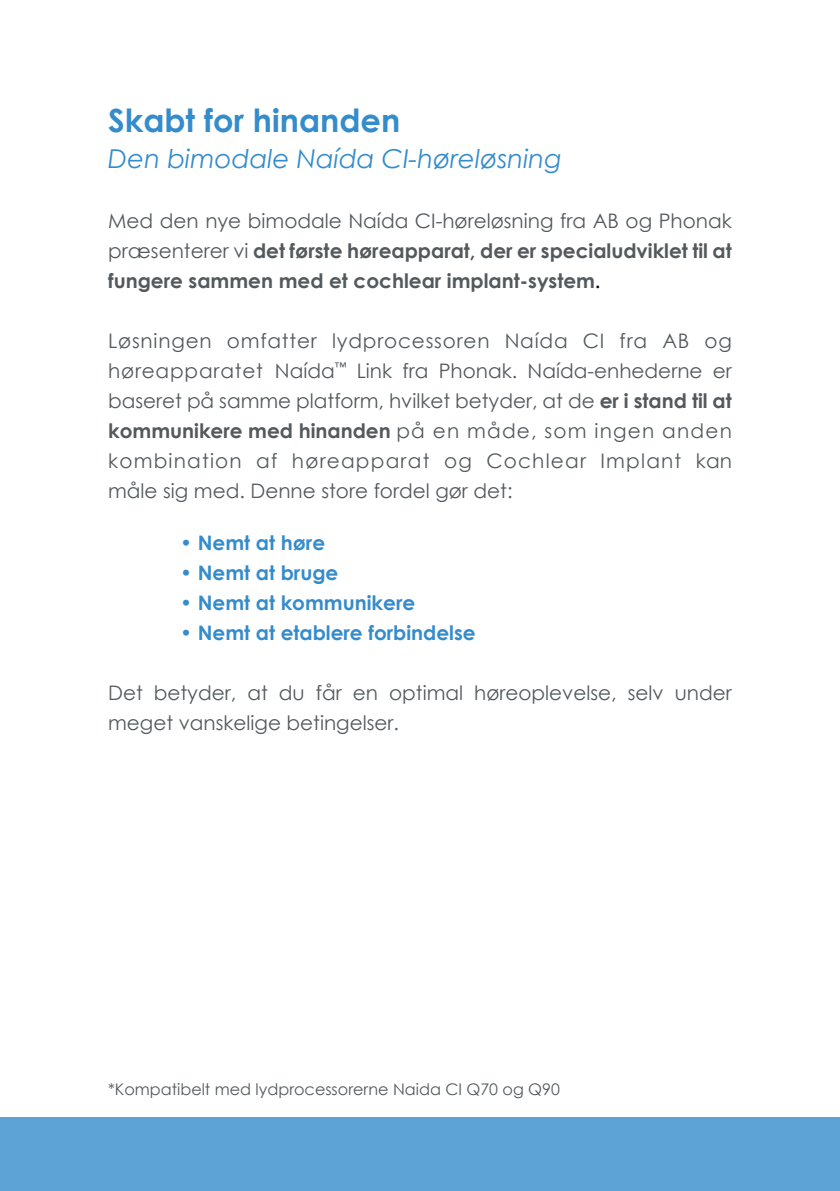
<style>
.page{position:relative;width:840px;height:1191px;background:#fff}
.page>*{position:absolute;margin:0;border:0;box-sizing:border-box;transform-origin:0 0}
.t1{font:700 32px "Century Gothic";color:#358ccb}
.t2{font:italic 26px "Century Gothic";color:#358ccb}
.t3{font:20px/30px "Century Gothic";color:#53595c;text-align:justify}
.t4{font:700 20px/30px "Century Gothic";color:#53595c;text-align:justify}
.t5{font:700 20px "Century Gothic";color:#358ccb}
.t6{font:16px "Century Gothic";color:#53595c}
.s1{font-weight:400}
.s2{font-family:"Minion Pro";font-weight:400;font-size:24px;color:#000}
.s3{font-weight:700}
</style>
<div class="page">
<div style="left:0;top:1117px;width:839px;height:74px;background:#5da3d5"></div>
<h1 class="t1" style="left:108px;top:96px;width:293px">Skabt for hinanden</h1>
<h2 class="t2" style="left:108px;top:140px;width:455px">Den bimodale Naída CI-høreløsning</h2>
<p class="t4" style="left:108px;top:205px;width:625px"><span class="s1">Med den nye bimodale Naída CI-høreløsning fra AB og Phonak præsenterer vi</span> det første høreapparat, der er specialudviklet til at fungere sammen med et cochlear implant-system<span class="s2">.</span></p>
<p class="t3" style="left:108px;top:325px;width:625px">Løsningen omfatter lydprocessoren Naída CI fra AB og høreapparatet Naída<sup>™</sup> Link fra Phonak. Naída-enhederne er baseret på samme platform, hvilket betyder, at de <span class="s3">er i stand til at kommunikere med hinanden</span> på en måde, som ingen anden kombination af høreapparat og Cochlear Implant kan måle sig med. Denne store fordel gør det:</p>
<p class="t5" style="left:180px;top:528px;width:146px">• Nemt at høre</p>
<p class="t5" style="left:180px;top:558px;width:160px">• Nemt at bruge</p>
<p class="t5" style="left:180px;top:588px;width:236px">• Nemt at kommunikere</p>
<p class="t5" style="left:180px;top:618px;width:297px">• Nemt at etablere forbindelse</p>
<p class="t3" style="left:108px;top:677px;width:625px">Det betyder, at du får en optimal høreoplevelse, selv under meget vanskelige betingelser.</p>
<p class="t6" style="left:108px;top:1078px;width:453px">*Kompatibelt med lydprocessorerne Naida CI Q70 og Q90</p>
</div>
